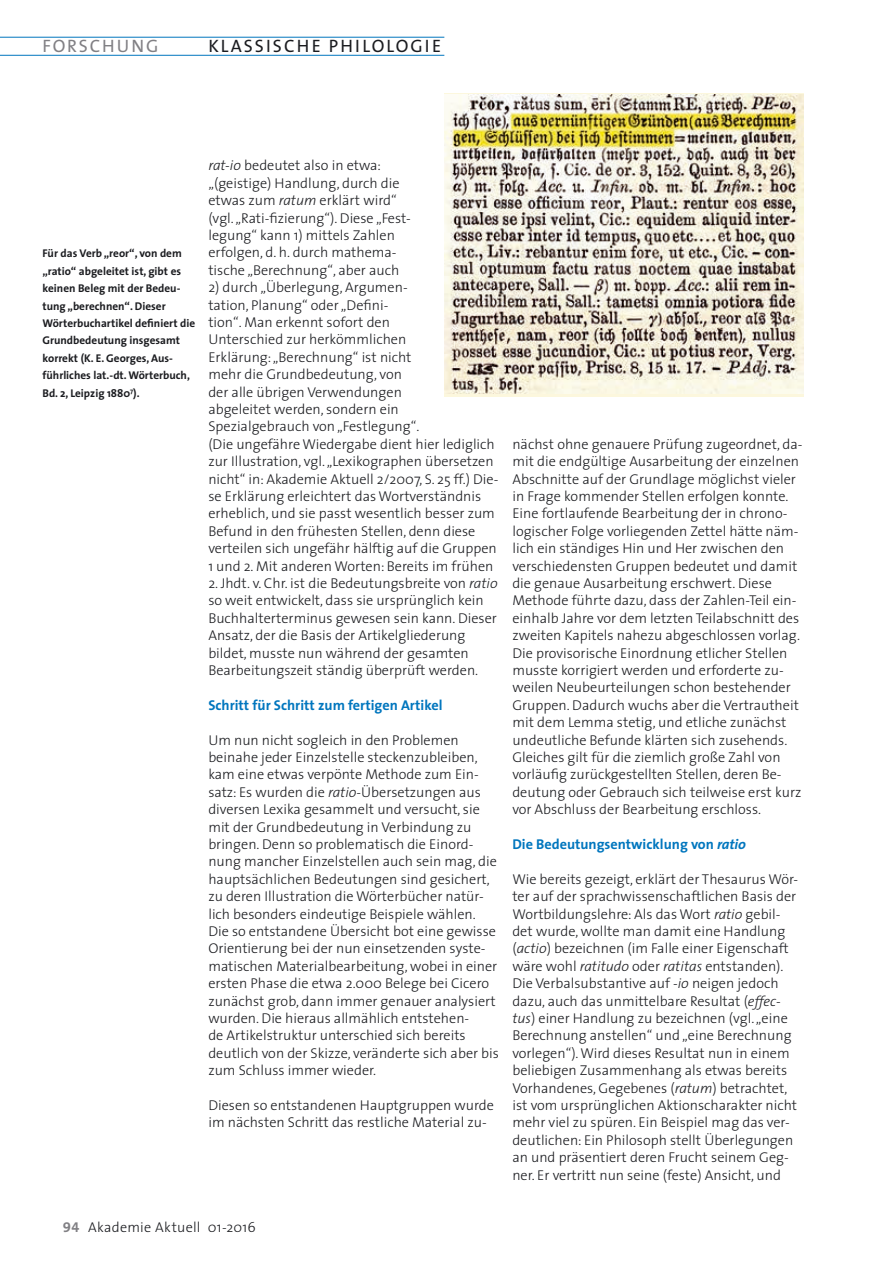
<style>
.page{position:relative;width:893px;height:1263px;background:#fff}
.page>*{position:absolute;margin:0;border:0;box-sizing:border-box;transform-origin:0 0}
.t1{font:18px "The Sans";letter-spacing:.115em;color:#1b1c20}
.t2{font:18px "The Sans";letter-spacing:.1em;color:#818084}
.t3{font:300 14.25px/17.4px "The Sans";color:#1b1c20}
.t4{font:700 14.25px "The Sans";color:#0076be}
.t5{font:300 14.25px "The Sans";letter-spacing:.02em;color:#1b1c20}
.t6{font:700 11.25px/17.4px "The Sans";color:#1b1c20}
.s1{font-style:italic}
.s2{font-family:"The Sans Bold Caps";font-weight:400;color:#818084}
</style>
<div class="page">
<img style="left:444px;top:94px;width:360px;height:299px">
<hr style="left:0;top:55px;width:444px;height:1px;background:#0076be">
<hr style="left:0;top:37px;width:444px;height:1px;background:#0076be">
<p class="t2" style="left:43px;top:31px;width:117px">FORSCHUNG</p>
<p class="t1" style="left:208px;top:31px;width:234px">KLASSISCHE PHILOLOGIE</p>
<p class="t6" style="left:43px;top:245px;width:154px">Für das Verb „reor“, von dem „ratio“ abgeleitet ist, gibt es keinen Beleg mit der Bedeu&shy;tung „berechnen“. Dieser<br>Wörterbuchartikel definiert die<br>Grundbedeutung insgesamt korrekt (K. E. Georges, Aus&shy;führliches lat.-dt. Wörterbuch,<br>Bd. 2, Leipzig 1880<sup>7</sup>).</p>
<p class="t3" style="left:208px;top:156px;width:204px"><span class="s1">rat-io</span> bedeutet also in etwa: „(geistige) Handlung, durch die etwas zum <span class="s1">ratum</span> erklärt wird“ (vgl. „Rati-fizierung“). Diese „Fest&shy;legung“ kann 1) mittels Zahlen erfolgen, d. h. durch mathema&shy;tische „Berechnung“, aber auch</p>
<p class="t3" style="left:208px;top:278px;width:291px">2) durch „Überlegung, Argumen-<br>tation, Planung“ oder „Defini-<br>tion“. Man erkennt sofort den<br>Unterschied zur herkömmlichen<br>Erklärung: „Berechnung“ ist nicht<br>mehr die Grundbedeutung, von<br>der alle übrigen Verwendungen<br>abgeleitet werden, sondern ein Spezialgebrauch von „Festlegung“.<br>(Die ungefähre Wiedergabe dient hier lediglich zur Illustration, vgl. „Lexikographen übersetzen nicht“ in: Akademie Aktuell 2/2007, S. 25 ff.) Die&shy;se Erklärung erleichtert das Wortverständnis erheblich, und sie passt wesentlich besser zum Befund in den frühesten Stellen, denn diese verteilen sich ungefähr hälftig auf die Gruppen 1 und 2. Mit anderen Worten: Bereits im frühen</p>
<p class="t3" style="left:208px;top:574px;width:291px">2. Jhdt. v. Chr. ist die Bedeutungsbreite von <span class="s1">ratio </span>so weit entwickelt, dass sie ursprünglich kein Buchhalterterminus gewesen sein kann. Dieser Ansatz, der die Basis der Artikelgliederung bildet, musste nun während der gesamten Bearbeitungszeit ständig überprüft werden.</p>
<p class="t4" style="left:208px;top:693px;width:236px">Schritt für Schritt zum fertigen Artikel</p>
<p class="t3" style="left:208px;top:731px;width:292px">Um nun nicht sogleich in den Problemen beinahe jeder Einzelstelle steckenzubleiben, kam eine etwas verpönte Methode zum Ein&shy;satz: Es wurden die <span class="s1">ratio-</span>Übersetzungen aus diversen Lexika gesammelt und versucht, sie mit der Grundbedeutung in Verbindung zu bringen. Denn so problematisch die Einord&shy;nung mancher Einzelstellen auch sein mag, die hauptsächlichen Bedeutungen sind gesichert, zu deren Illustration die Wörterbücher natür&shy;lich besonders eindeutige Beispiele wählen.<br>Die so entstandene Übersicht bot eine gewisse Orientierung bei der nun einsetzenden syste&shy;matischen Materialbearbeitung, wobei in einer ersten Phase die etwa 2.000 Belege bei Cicero zunächst grob, dann immer genauer analysiert wurden. Die hieraus allmählich entstehen-<br>de Artikelstruktur unterschied sich bereits deutlich von der Skizze, veränderte sich aber bis zum Schluss immer wieder.</p>
<p class="t3" style="left:208px;top:1096px;width:287px">Diesen so entstandenen Hauptgruppen wurde im nächsten Schritt das restliche Material zu-</p>
<p class="t3" style="left:512px;top:435px;width:291px">nächst ohne genauere Prüfung zugeordnet, da&shy;mit die endgültige Ausarbeitung der einzelnen Abschnitte auf der Grundlage möglichst vieler in Frage kommender Stellen erfolgen konnte.<br>Eine fortlaufende Bearbeitung der in chrono&shy;logischer Folge vorliegenden Zettel hätte näm&shy;lich ein ständiges Hin und Her zwischen den verschiedensten Gruppen bedeutet und damit die genaue Ausarbeitung erschwert. Diese Methode führte dazu, dass der Zahlen-Teil ein&shy;einhalb Jahre vor dem letzten Teilabschnitt des zweiten Kapitels nahezu abgeschlossen vorlag.<br>Die provisorische Einordnung etlicher Stellen musste korrigiert werden und erforderte zu&shy;weilen Neubeurteilungen schon bestehender Gruppen. Dadurch wuchs aber die Vertrautheit mit dem Lemma stetig, und etliche zunächst undeutliche Befunde klärten sich zusehends.<br>Gleiches gilt für die ziemlich große Zahl von vorläufig zurückgestellten Stellen, deren Be&shy;deutung oder Gebrauch sich teilweise erst kurz vor Abschluss der Bearbeitung erschloss.</p>
<p class="t4" style="left:512px;top:832px;width:235px">Die Bedeutungsentwicklung von <span class="s1">ratio</span></p>
<p class="t3" style="left:512px;top:870px;width:287px">Wie bereits gezeigt, erklärt der Thesaurus Wör&shy;ter auf der sprachwissenschaftlichen Basis der Wortbildungslehre: Als das Wort <span class="s1">ratio</span> gebil&shy;det wurde, wollte man damit eine Handlung (<span class="s1">actio</span>) bezeichnen (im Falle einer Eigenschaft wäre wohl <span class="s1">ratitudo</span> oder <span class="s1">ratitas</span> entstanden).<br>Die Verbalsubstantive auf ‑<span class="s1">io</span> neigen jedoch dazu, auch das unmittelbare Resultat (<span class="s1">effec&shy;tus</span>) einer Handlung zu bezeichnen (vgl. „eine Berechnung anstellen“ und „eine Berechnung vorlegen“). Wird dieses Resultat nun in einem beliebigen Zusammenhang als etwas bereits Vorhandenes, Gegebenes (<span class="s1">ratum</span>) betrachtet, ist vom ursprünglichen Aktionscharakter nicht mehr viel zu spüren. Ein Beispiel mag das ver&shy;deutlichen: Ein Philosoph stellt Überlegungen an und präsentiert deren Frucht seinem Geg&shy;ner. Er vertritt nun seine (feste) Ansicht, und</p>
<p class="t5" style="left:63px;top:1215px;width:194px"><span class="s2">94</span> Akademie Aktuell 01-2016</p>
</div>
